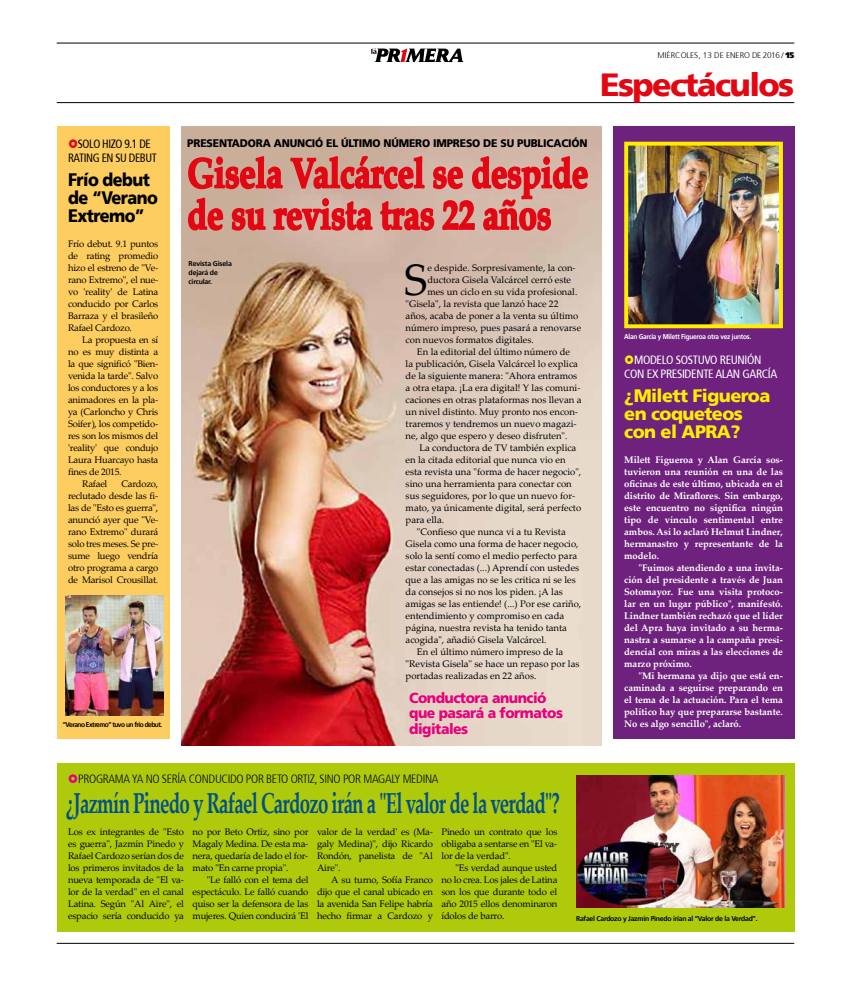
<style>
.page{position:relative;width:851px;height:993px;background:#fff}
.page>*{position:absolute;margin:0;border:0;box-sizing:border-box;transform-origin:0 0}
.t1{font:44px "Palatino Linotype";color:#000}
.t2{font:700 41.4px/41.4px "Palatino Linotype";color:#e30613;scale:.78 1}
.t3{font:900 32px "Frutiger 75";letter-spacing:-.05em;color:#e30613}
.t4{font:700 28.8px "Palatino Linotype";letter-spacing:-.04em;color:#00508c;scale:.65 1}
.t5{font:900 18px/18px "Frutiger 75";letter-spacing:-.03em;color:#ffed00}
.t6{font:900 18px/18px "Frutiger 75";letter-spacing:-.035em;color:#000;scale:.9 1}
.t7{font:900 14.6px/15.2px "Frutiger LT Std";letter-spacing:-.035em;color:#e6007d;scale:.96 1}
.t8{font:300 condensed 12px "Frutiger 47";letter-spacing:-.025em;color:#000}
.t9{font:condensed 12px/14px "Frutiger 57";letter-spacing:-.03em;color:#fff;text-align:center}
.t10{font:condensed 12px/14px "Frutiger 57";letter-spacing:-.035em;color:#000;text-align:center;scale:.95 1}
.t11{font:900 11px "Frutiger 75";letter-spacing:-.015em;color:#000;scale:.95 1}
.t12{font:9.5px/12px "Palatino Linotype";color:#000;text-align:justify}
.t13{font:700 9.5px/12px "Palatino Linotype";letter-spacing:-.005em;color:#fff;text-align:justify}
.t14{font:9.5px "Palatino Linotype";letter-spacing:-.025em;color:#000}
.t15{font:300 8.2px "Frutiger 45";color:#000}
.t16{font:700 7px/9px "Frutiger 65";letter-spacing:-.035em;color:#000}
.t17{font:700 7px "Frutiger 65";letter-spacing:-.035em;color:#fff;scale:.92 1}
.t18{font:700 7px "Frutiger 65";letter-spacing:-.075em;color:#000;scale:.94 1}
.s1{font-family:"Frutiger";font-weight:900}
</style>
<div class="page">
<hr style="left:57px;top:102px;width:737px;height:1px;background:#000">
<hr style="left:57px;top:43px;width:737px;height:1px;background:#000">
<hr style="left:57px;top:942px;width:737px;height:1px;background:#000">
<img style="left:182px;top:126px;width:419px;height:619px">
<div style="left:57px;top:763px;width:737px;height:168px;background:#afca0b"></div>
<div style="left:57px;top:127px;width:113px;height:612px;background:#fdcd60"></div>
<div style="left:612px;top:127px;width:182px;height:612px;background:#6e217d"></div>
<svg style="left:187px;top:42px;width:402px;height:282px"></svg>
<img style="left:66px;top:595px;width:98px;height:120px">
<img style="left:576px;top:775px;width:208px;height:132px">
<img style="left:629px;top:147px;width:148px;height:176px">
<div style="left:624px;top:142px;width:158px;height:186px;border:4px solid #ffed00"></div>
<p class="t15" style="left:657px;top:50px;width:138px">MIÉRCOLES, 13 DE ENERO DE 2016 / <span class="s1">15</span></p>
<h3 class="t3" style="left:600px;top:66px;width:196px">Espectáculos</h3>
<p class="t11" style="left:187px;top:136px;width:423px">PRESENTADORA ANUNCIÓ EL ÚLTIMO NÚMERO IMPRESO DE SU PUBLICACIÓN</p>
<p class="t10" style="left:68px;top:137px;width:95px">SOLO HIZO 9.1 DE<br>RATING EN SU DEBUT</p>
<h3 class="t6" style="left:68px;top:170px;width:101px">Frío debut de “Verano<br>Extremo”</h3>
<p class="t12" style="left:68px;top:237px;width:92px">Frío debut. 9.1 puntos de rating promedio hizo el estreno de "Ve&shy;rano Extremo", el nue&shy;vo 'reality' de Latina conducido por Carlos Barraza y el brasileño Rafael Cardozo.</p>
<p class="t14" style="left:82px;top:333px;width:77px">La propuesta en sí</p>
<p class="t14" style="left:68px;top:345px;width:92px">no es muy distinta a</p>
<p class="t14" style="left:68px;top:357px;width:92px">la que significó "Bien-</p>
<p class="t14" style="left:68px;top:369px;width:92px">venida la tarde". Salvo</p>
<p class="t14" style="left:68px;top:381px;width:92px">los conductores y a los</p>
<p class="t14" style="left:68px;top:393px;width:92px">animadores en la pla-</p>
<p class="t14" style="left:68px;top:405px;width:92px">ya (Carloncho y Chris</p>
<p class="t14" style="left:68px;top:417px;width:92px">Soifer), los competido-</p>
<p class="t14" style="left:68px;top:429px;width:92px">res son los mismos del</p>
<p class="t14" style="left:68px;top:441px;width:92px">'reality' que condujo</p>
<p class="t14" style="left:68px;top:453px;width:92px">Laura Huarcayo hasta</p>
<p class="t14" style="left:68px;top:465px;width:55px">fines de 2015.</p>
<p class="t12" style="left:82px;top:477px;width:27px">Rafael</p>
<h2 class="t2" style="left:187px;top:151px;width:515px">Gisela Valcárcel se despide de su revista tras 22 años</h2>
<p class="t16" style="left:189px;top:258px;width:45px">Revista Gisela dejará de circular.</p>
<h1 class="t1" style="left:404px;top:248px;width:25px">S</h1>
<p class="t12" style="left:427px;top:261px;width:150px">e despide. Sorpresivamente, la con-</p>
<p class="t12" style="left:427px;top:273px;width:145px">ductora Gisela Valcárcel cerró este</p>
<p class="t12" style="left:427px;top:285px;width:151px">mes un ciclo en su vida profesional.</p>
<p class="t12" style="left:405px;top:297px;width:154px">"Gisela", la revista que lanzó hace 22</p>
<p class="t12" style="left:405px;top:309px;width:174px">años, acaba de poner a la venta su último</p>
<p class="t12" style="left:405px;top:321px;width:177px">número impreso, pues pasará a renovarse</p>
<p class="t12" style="left:405px;top:333px;width:130px">con nuevos formatos digitales.</p>
<p class="t12" style="left:417px;top:345px;width:155px">En la editorial del último número de</p>
<p class="t12" style="left:405px;top:357px;width:174px">la publicación, Gisela Valcárcel lo explica</p>
<p class="t12" style="left:405px;top:369px;width:173px">de la siguiente manera: "Ahora entramos</p>
<p class="t12" style="left:405px;top:381px;width:176px">a otra etapa. ¡La era digital! Y las comuni-</p>
<p class="t12" style="left:405px;top:393px;width:177px">caciones en otras plataformas nos llevan a</p>
<p class="t12" style="left:405px;top:405px;width:174px">un nivel distinto. Muy pronto nos encon-</p>
<p class="t12" style="left:405px;top:417px;width:173px">traremos y tendremos un nuevo magazi-</p>
<p class="t12" style="left:405px;top:429px;width:163px">ne, algo que espero y deseo disfruten".</p>
<p class="t12" style="left:419px;top:441px;width:158px">La conductora de TV también explica</p>
<p class="t12" style="left:405px;top:453px;width:161px">en la citada editorial que nunca vio en</p>
<p class="t12" style="left:405px;top:465px;width:177px">esta revista una "forma de hacer negocio",</p>
<p class="t12" style="left:405px;top:477px;width:168px">sino una herramienta para conectar con</p>
<p class="t12" style="left:405px;top:489px;width:171px">sus seguidores, por lo que un nuevo for-</p>
<p class="t12" style="left:405px;top:501px;width:177px">mato, ya únicamente digital, será perfecto</p>
<p class="t12" style="left:405px;top:513px;width:40px">para ella.</p>
<p class="t12" style="left:417px;top:525px;width:150px">"Confieso que nunca vi a tu Revista</p>
<p class="t12" style="left:405px;top:537px;width:174px">Gisela como una forma de hacer negocio,</p>
<p class="t12" style="left:405px;top:549px;width:173px">solo la sentí como el medio perfecto para</p>
<p class="t12" style="left:405px;top:561px;width:175px">estar conectadas (...) Aprendí con ustedes</p>
<p class="t12" style="left:405px;top:573px;width:172px">que a las amigas no se les critica ni se les</p>
<p class="t12" style="left:405px;top:585px;width:159px">da consejos si no nos los piden. ¡A las</p>
<p class="t12" style="left:405px;top:597px;width:177px">amigas se las entiende! (...) Por ese cariño,</p>
<p class="t12" style="left:405px;top:609px;width:160px">entendimiento y compromiso en cada</p>
<p class="t12" style="left:405px;top:621px;width:163px">página, nuestra revista ha tenido tanta</p>
<p class="t12" style="left:405px;top:633px;width:142px">acogida", añadió Gisela Valcárcel.</p>
<p class="t12" style="left:417px;top:645px;width:148px">En el último número impreso de la</p>
<p class="t12" style="left:405px;top:657px;width:175px">"Revista Gisela" se hace un repaso por las</p>
<p class="t12" style="left:405px;top:669px;width:132px">portadas realizadas en 22 años.</p>
<p class="t17" style="left:624px;top:332px;width:139px">Alan García y Milett Figueroa otra vez juntos.</p>
<p class="t9" style="left:624px;top:353px;width:155px">MODELO SOSTUVO REUNIÓN<br>CON EX PRESIDENTE ALAN GARCÍA</p>
<h3 class="t5" style="left:624px;top:386px;width:148px">¿Milett Figueroa en coqueteos con el APRA?</h3>
<p class="t13" style="left:624px;top:453px;width:160px">Milett Figueroa y Alan García sos&shy;tuvieron una reunión en una de las oficinas de este último, ubicada en el distrito de Miraflores. Sin embargo, este encuentro no significa ningún tipo de vínculo sentimental entre ambos. Así lo aclaró Helmut Lindner, hermanastro y representante de la modelo.</p>
<p class="t13" style="left:624px;top:561px;width:160px;text-indent:14px">"Fuimos atendiendo a una invita&shy;ción del presidente a través de Juan Sotomayor. Fue una visita protoco&shy;lar en un lugar público", manifestó.<br>Lindner también rechazó que el líder del Apra haya invitado a su herma&shy;nastra a sumarse a la campaña presi&shy;dencial con miras a las elecciones de marzo próximo.</p>
<p class="t13" style="left:624px;top:669px;width:160px;text-indent:14px">"Mi hermana ya dijo que está en&shy;caminada a seguirse preparando en el tema de la actuación. Para el tema político hay que prepararse bastante.</p>
<p class="t12" style="left:68px;top:477px;width:92px;text-indent:53px">Cardozo, reclutado desde las fi&shy;las de "Esto es guerra", anunció ayer que "Ve&shy;rano Extremo" durará solo tres meses. Se pre&shy;sume luego vendría otro programa a cargo de Marisol Crousillat.</p>
<h3 class="t7" style="left:409px;top:690px;width:162px">Conductora anunció que pasará a formatos digitales</h3>
<p class="t18" style="left:63px;top:719px;width:107px">“Verano Extremo” tuvo un frío debut.</p>
<p class="t13" style="left:624px;top:717px;width:118px">No es algo sencillo", aclaró.</p>
<p class="t8" style="left:78px;top:772px;width:362px">PROGRAMA YA NO SERÍA CONDUCIDO POR BETO ORTIZ, SINO POR MAGALY MEDINA</p>
<h3 class="t4" style="left:66px;top:782px;width:761px">¿Jazmín Pinedo y Rafael Cardozo irán a "El valor de la verdad"?</h3>
<p class="t12" style="left:68px;top:825px;width:117px">Los ex integrantes de "Esto es guerra", Jazmín Pinedo y Rafael Cardozo serían dos de los primeros invitados de la nueva temporada de "El va&shy;lor de la verdad" en el canal Latina. Según "Al Aire", el espacio sería conducido ya</p>
<p class="t12" style="left:192px;top:825px;width:117px">no por Beto Ortiz, sino por Magaly Medina. De esta ma&shy;nera, quedaría de lado el for&shy;mato "En carne propia".</p>
<p class="t12" style="left:441px;top:825px;width:117px">Pinedo un contrato que los obligaba a sentarse en "El va&shy;lor de la verdad".</p>
<p class="t12" style="left:441px;top:861px;width:117px;text-indent:14px">"Es verdad aunque usted no lo crea. Los jales de Latina son los que durante todo el año 2015 ellos denominaron ídolos de barro.</p>
<p class="t12" style="left:317px;top:825px;width:117px">valor de la verdad' es (Ma&shy;galy Medina)", dijo Ricardo Rondón, panelista de "Al Aire".</p>
<p class="t12" style="left:317px;top:873px;width:117px;text-indent:14px">A su turno, Sofía Franco dijo que el canal ubicado en la avenida San Felipe habría hecho firmar a Cardozo y</p>
<p class="t12" style="left:192px;top:873px;width:117px;text-indent:14px">"Le falló con el tema del espectáculo. Le falló cuando quiso ser la defensora de las mujeres. Quien conducirá 'El</p>
<p class="t16" style="left:576px;top:914px;width:183px">Rafael Cardozo y Jazmín Pinedo irían al “Valor de la Verdad”.</p>
</div>
